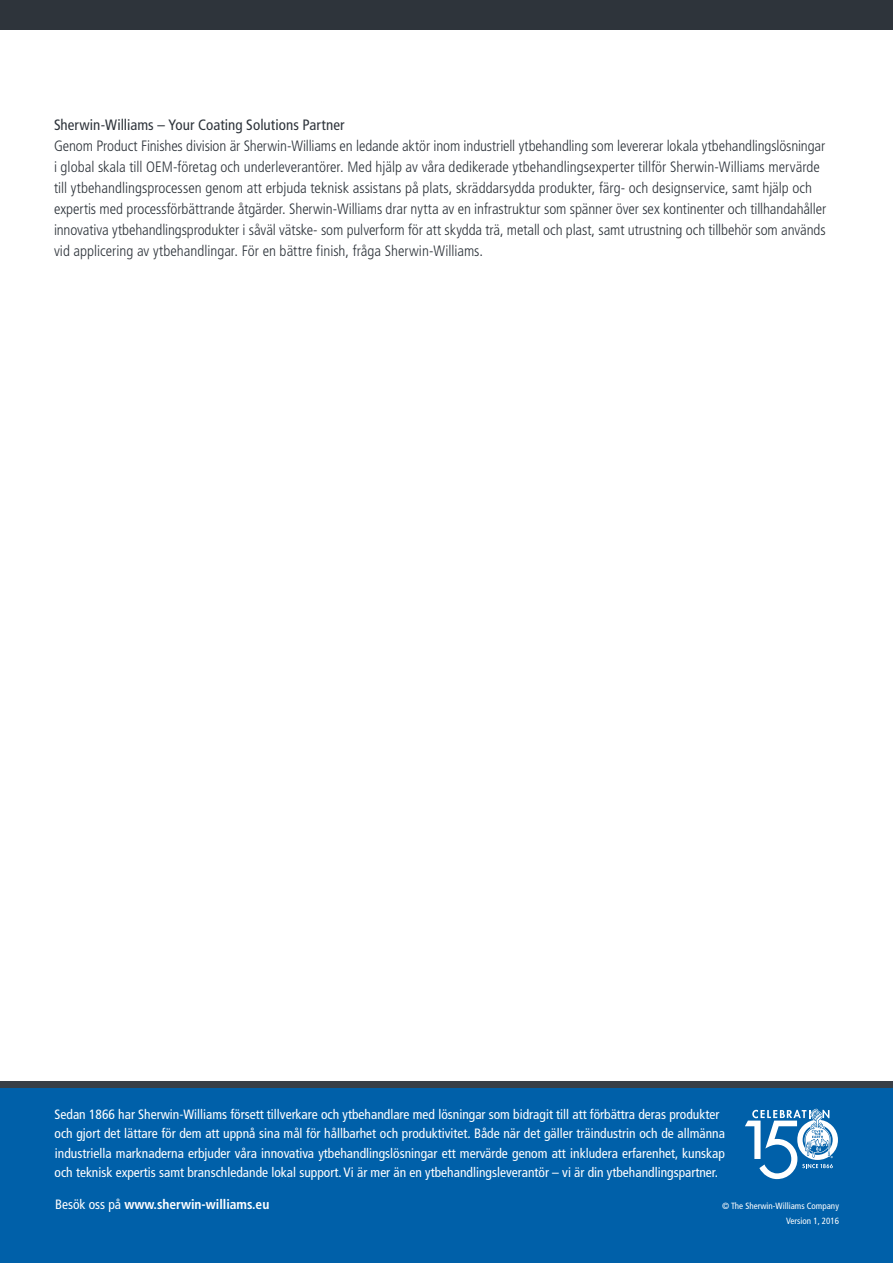
<style>
.page{position:relative;width:893px;height:1263px;background:#fff}
.page>*{position:absolute;margin:0;border:0;box-sizing:border-box;transform-origin:0 0}
.t1{font:300 condensed 15px/21px "Frutiger LT Std";letter-spacing:-.005em;color:#2e343b}
.t2{font:condensed 15px "Frutiger LT Std";letter-spacing:.005em;color:#2e343b}
.t3{font:condensed 13.5px/19.5px "Frutiger LT Std";color:#fff}
.t4{font:700 condensed 13.5px "Frutiger LT Std";color:#fff}
.t5{font:condensed 9px/15px "Frutiger LT Std";color:#fff;text-align:right}
.s1{font-weight:400}
</style>
<div class="page">
<div style="left:0;top:0;width:893px;height:30px;background:#2e343b"></div>
<div style="left:0;top:1081px;width:893px;height:8px;background:#383f47"></div>
<div style="left:0;top:1089px;width:893px;height:174px;background:#0060a9"></div>
<svg style="left:746px;top:1109px;width:92px;height:70px"></svg>
<p class="t2" style="left:54px;top:116px;width:292px">Sherwin-Williams – Your Coating Solutions Partner</p>
<p class="t1" style="left:54px;top:135px;width:774px">Genom Product Finishes division är Sherwin-Williams en ledande aktör inom industriell ytbehandling som levererar lokala ytbehandlingslösningar i global skala till OEM-företag och underleverantörer. Med hjälp av våra dedikerade ytbehandlingsexperter tillför Sherwin-Williams mervärde till ytbehandlingsprocessen genom att erbjuda teknisk assistans på plats, skräddarsydda produkter, färg- och designservice, samt hjälp och expertis med processförbättrande åtgärder. Sherwin-Williams drar nytta av en infrastruktur som spänner över sex kontinenter och tillhandahåller innovativa ytbehandlingsprodukter i såväl vätske- som pulverform för att skydda trä, metall och plast, samt utrustning och tillbehör som används vid applicering av ytbehandlingar. För en bättre finish, fråga Sherwin-Williams.</p>
<p class="t3" style="left:54px;top:1104px;width:672px">Sedan 1866 har Sherwin-Williams försett tillverkare och ytbehandlare med lösningar som bidragit till att förbättra deras produkter och gjort det lättare för dem att uppnå sina mål för hållbarhet och produktivitet. Både när det gäller träindustrin och de allmänna industriella marknaderna erbjuder våra innovativa ytbehandlingslösningar ett mervärde genom att inkludera erfarenhet, kunskap och teknisk expertis samt branschledande lokal support. Vi är mer än en ytbehandlingsleverantör – vi är din ytbehandlingspartner.</p>
<p class="t4" style="left:55px;top:1196px;width:216px"><span class="s1">Besök oss på</span> www.sherwin-williams.eu</p>
<p class="t5" style="left:722px;top:1198px;width:118px">© The Sherwin-Williams Company<br>Version 1, 2016</p>
</div>
